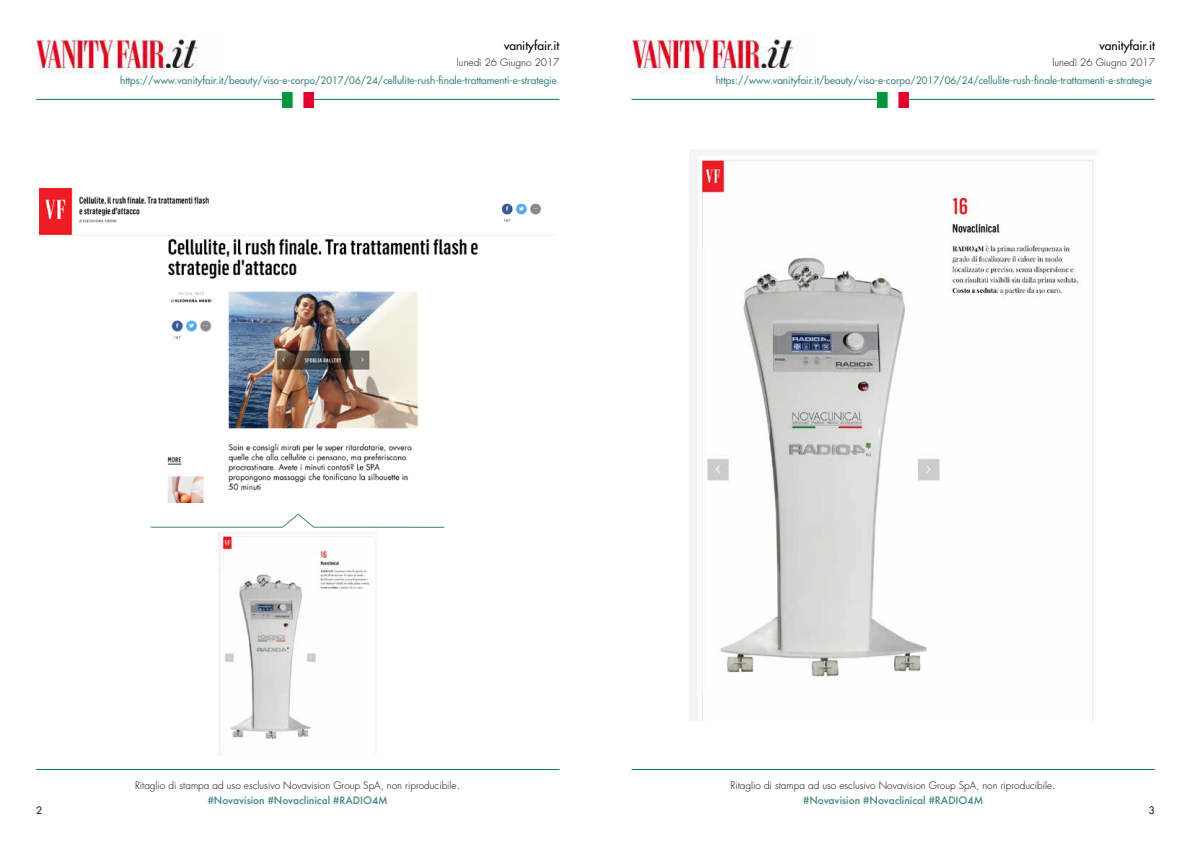
<style>
.page{position:relative;width:1191px;height:842px;background:#fff}
.page>*{position:absolute;margin:0;border:0;box-sizing:border-box;transform-origin:0 0}
.t1{font:12px "Futura";color:#000}
.t2{font:10px "Futura";color:#3f8382}
.t3{font:300 10px/14.9px "Futura";color:#000;text-align:center}
.t4{font:500 10px "Futura";color:#3f8382}
.t5{font:10px "Futura";color:#000}
.s1{font-size:12px}
.s2{font-weight:500;color:#3f8382}
</style>
<div class="page">
<img style="left:36px;top:38px;width:162px;height:36px">
<hr style="left:36px;top:99px;width:523px;height:1px;background:#187270">
<hr style="left:36px;top:769px;width:523px;height:1px;background:#187270">
<img style="left:282px;top:92px;width:31px;height:16px">
<img style="left:39px;top:189px;width:516px;height:313px">
<svg style="left:150px;top:514px;width:294px;height:13px"></svg>
<img style="left:632px;top:38px;width:161px;height:36px">
<hr style="left:631px;top:99px;width:524px;height:1px;background:#187270">
<hr style="left:631px;top:769px;width:524px;height:1px;background:#187270">
<img style="left:877px;top:92px;width:31px;height:16px">
<img style="left:694px;top:154px;width:400px;height:567px">
<img style="left:218px;top:532px;width:159px;height:224px">
<p class="t1" style="left:504px;top:38px;width:57px">vanityfair.it</p>
<p class="t3" style="left:457px;top:55px;width:104px">lunedì 26 Giugno 2017</p>
<p class="t2" style="left:120px;top:74px;width:438px">https://www.vanityfair.it/beauty/viso-e-corpo/2017/06/24/cellulite-rush-finale-trattamenti-e-strategie</p>
<p class="t1" style="left:1099px;top:38px;width:57px">vanityfair.it</p>
<p class="t3" style="left:1052px;top:55px;width:104px">lunedì 26 Giugno 2017</p>
<p class="t2" style="left:715px;top:74px;width:438px">https://www.vanityfair.it/beauty/viso-e-corpo/2017/06/24/cellulite-rush-finale-trattamenti-e-strategie</p>
<p class="t3" style="left:730px;top:779px;width:327px">Ritaglio di stampa ad uso esclusivo Novavision Group SpA, non riproducibile<span class="s1">.</span></p>
<p class="t3" style="left:135px;top:779px;width:327px">Ritaglio di stampa ad uso esclusivo Novavision Group SpA, non riproducibile<span class="s1">. </span><span class="s2">#Novavision #Novaclinical #RADIO4M</span></p>
<p class="t4" style="left:803px;top:794px;width:182px">#Novavision #Novaclinical #RADIO4M</p>
<p class="t5" style="left:36px;top:804px;width:8px">2</p>
<p class="t5" style="left:1148px;top:804px;width:8px">3</p>
</div>
